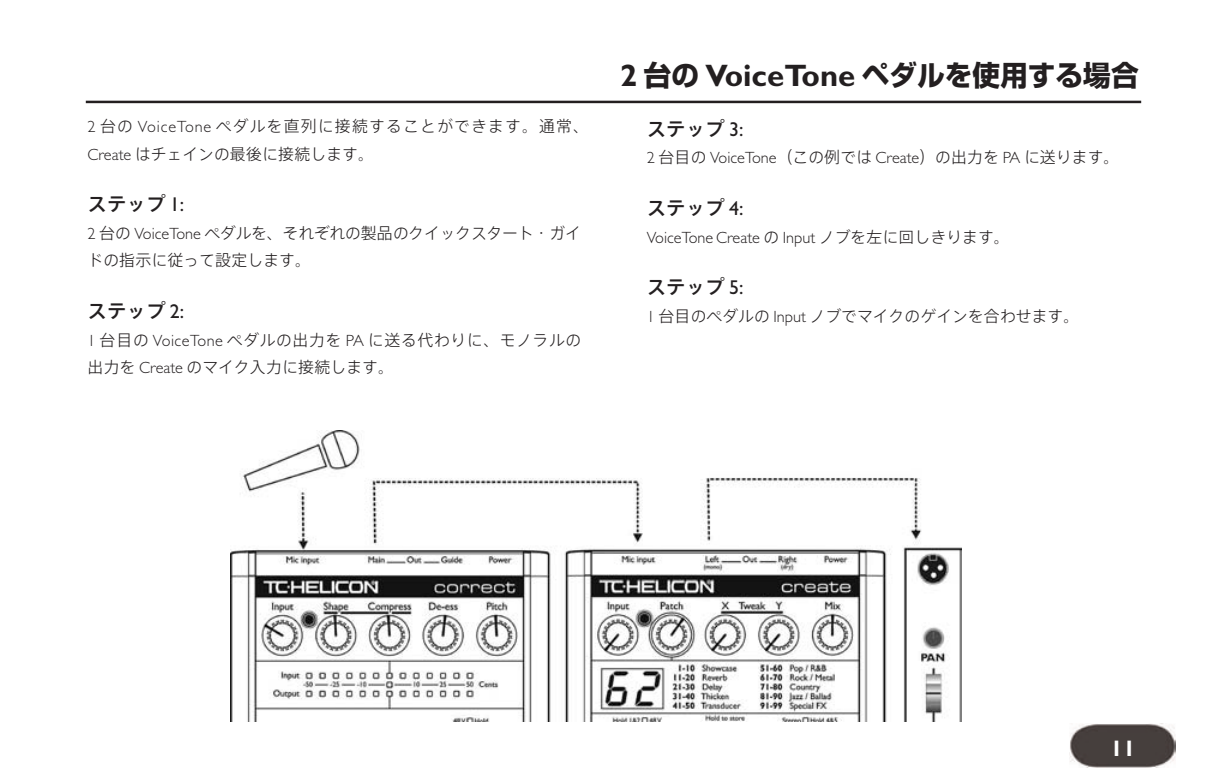
<style>
.page{position:relative;width:1205px;height:780px;background:#fff}
.page>*{position:absolute;margin:0;border:0;box-sizing:border-box;transform-origin:0 0}
.t1{font:700 28.25px "Shin Go Pro";color:#231f20}
.t2{font:700 22.5px "Gill Sans";color:#fff}
.t3{font:500 19.5px "Axis Std";color:#231f20}
.t4{font:300 16.25px "Gill Sans";color:#231f20}
.t5{font:300 15.75px/27.5px "Axis Std";color:#231f20}
.t6{font:300 15.75px/27.5px "Axis Std";letter-spacing:.035em;color:#231f20}
.t7{font:300 15.75px/27.5px "Axis Std";letter-spacing:.07em;color:#231f20}
.s1{font-family:"Gill Sans";font-size:16.25px}
.s2{font-family:"Gill Sans";font-weight:400;font-size:20px}
.s3{font-family:"Gill Sans";font-size:31px}
.s4{font-family:"Axis Std";font-size:15.75px}
</style>
<div class="page">
<img style="left:1069px;top:723px;width:107px;height:44px">
<hr style="left:86px;top:101px;width:1055px;height:2px;background:#231f20">
<img style="left:230px;top:430px;width:731px;height:291px">
<p class="t7" style="left:88px;top:112px;width:503px"><span class="s1">2</span> 台の <span class="s1">VoiceTone</span> ペダルを直列に接続することができます。通常、<br><span class="s1">Create</span> はチェインの最後に接続します。</p>
<p class="t3" style="left:88px;top:189px;width:98px">ステップ <span class="s2">1:</span></p>
<p class="t5" style="left:88px;top:218px;width:495px"><span class="s1">2</span> 台の <span class="s1">VoiceTone</span> ペダルを、それぞれの製品のクイックスタート・ガイドの指示に従って設定します。</p>
<p class="t3" style="left:88px;top:296px;width:98px">ステップ <span class="s2">2:</span></p>
<p class="t6" style="left:88px;top:325px;width:495px"><span class="s1">1</span> 台目の <span class="s1">VoiceTone</span> ペダルの出力を <span class="s1">PA</span> に送る代わりに、モノラルの出力を <span class="s1">Create</span> のマイク入力に接続します。</p>
<h1 class="t1" style="left:620px;top:53px;width:520px"><span class="s3">2</span> 台の <span class="s3">VoiceTone</span> ペダルを使用する場合</h1>
<p class="t3" style="left:647px;top:113px;width:98px">ステップ <span class="s2">3:</span></p>
<p class="t5" style="left:647px;top:142px;width:474px"><span class="s1">2</span> 台目の <span class="s1">VoiceTone</span>（この例では <span class="s1">Create</span>）の出力を <span class="s1">PA</span> に送ります。</p>
<p class="t3" style="left:647px;top:193px;width:98px">ステップ <span class="s2">4:</span></p>
<p class="t4" style="left:647px;top:231px;width:364px">VoiceTone Create <span class="s4">の</span> Input <span class="s4">ノブを左に回しきります。</span></p>
<p class="t3" style="left:647px;top:272px;width:98px">ステップ <span class="s2">5:</span></p>
<p class="t5" style="left:647px;top:301px;width:434px"><span class="s1">1</span> 台目のペダルの <span class="s1">Input</span> ノブでマイクのゲインを合わせます。</p>
<h2 class="t2" style="left:1110px;top:739px;width:26px">11</h2>
</div>
